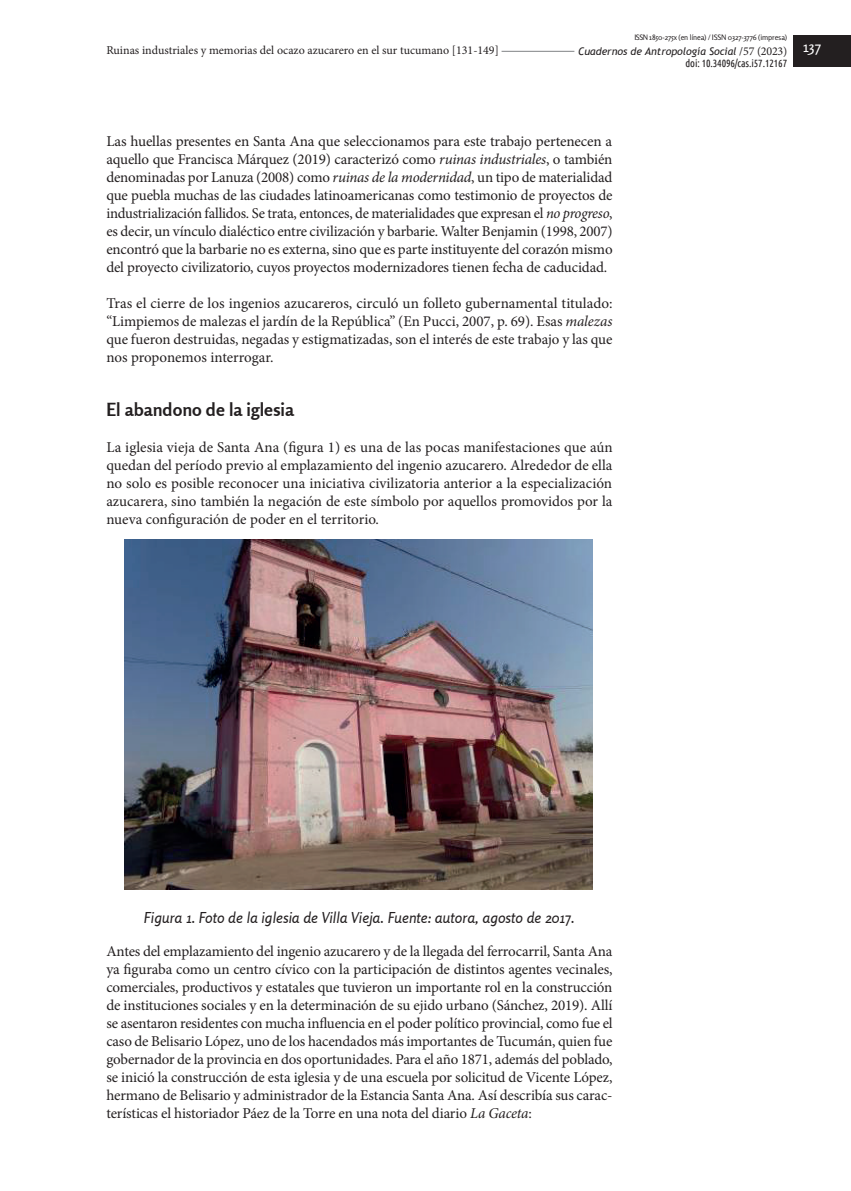
<style>
.page{position:relative;width:851px;height:1191px;background:#fff}
.page>*{position:absolute;margin:0;border:0;box-sizing:border-box;transform-origin:0 0}
.t1{font:700 18px "Rosario";color:#231f20}
.t2{font:15px/18px "Minion Pro";letter-spacing:-.01em;color:#231f20;text-align:justify}
.t3{font:italic 15px "Rosario";color:#231f20}
.t4{font:15px "Rosario";color:#fff}
.t5{font:12px "Minion Pro";color:#231f20}
.t6{font:italic 10.5px "Trebuchet MS";color:#231f20}
.t7{font:10.5px "Ubuntu Condensed";letter-spacing:-.01em;color:#231f20}
.t8{font:7.5px "Rosario";letter-spacing:-.02em;color:#231f20}
.s1{font-family:"Minion Pro";font-style:normal;font-size:12px}
.s2{font-style:italic}
</style>
<div class="page">
<hr style="left:142px;top:51px;width:432px;height:1px;background:#808285">
<div style="left:793px;top:35px;width:57px;height:31px;background:#231f20"></div>
<div style="left:106px;top:43px;width:395px;height:15px;background:#fff"></div>
<img style="left:124px;top:540px;width:468px;height:349px">
<p class="t8" style="left:634px;top:33px;width:154px">ISSN 1850-275x (en línea) / ISSN 0327-3776 (impresa)</p>
<p class="t6" style="left:578px;top:45px;width:210px">Cuadernos de Antropología Social <span class="s1">/57 (2023)</span></p>
<p class="t7" style="left:685px;top:57px;width:103px">doi: 10.34096/cas.i57.12167</p>
<p class="t5" style="left:106px;top:42px;width:394px">Ruinas industriales y memorias del ocazo azucarero en el sur tucumano [131<span class="s2">-</span>149]</p>
<p class="t4" style="left:803px;top:38px;width:19px">137</p>
<p class="t2" style="left:106px;top:132px;width:507px">Las huellas presentes en Santa Ana que seleccionamos para este trabajo pertenecen a aquello que Francisca Márquez (2019) caracterizó como <span class="s2">ruinas industriales</span>, o también denominadas por Lanuza (2008) como <span class="s2">ruinas de la modernidad</span>, un tipo de materialidad que puebla muchas de las ciudades latinoamericanas como testimonio de proyectos de industrialización fallidos. Se trata, entonces, de materialidades que expresan el <span class="s2">no progreso</span>, es decir, un vínculo dialéctico entre civilización y barbarie. Walter Benjamin (1998, 2007) encontró que la barbarie no es externa, sino que es parte instituyente del corazón mismo del proyecto civilizatorio, cuyos proyectos modernizadores tienen fecha de caducidad.</p>
<p class="t2" style="left:106px;top:294px;width:507px">Tras el cierre de los ingenios azucareros, circuló un folleto gubernamental titulado: “Limpiemos de malezas el jardín de la República” (En Pucci, 2007, p. 69). Esas <span class="s2">malezas </span>que fueron destruidas, negadas y estigmatizadas, son el interés de este trabajo y las que nos proponemos interrogar.</p>
<p class="t1" style="left:106px;top:398px;width:189px">El abandono de la iglesia</p>
<p class="t2" style="left:106px;top:438px;width:507px">La iglesia vieja de Santa Ana (figura 1) es una de las pocas manifestaciones que aún quedan del período previo al emplazamiento del ingenio azucarero. Alrededor de ella no solo es posible reconocer una iniciativa civilizatoria anterior a la especialización azucarera, sino también la negación de este símbolo por aquellos promovidos por la nueva configuración de poder en el territorio.</p>
<p class="t3" style="left:144px;top:908px;width:432px">Figura 1. Foto de la iglesia de Villa Vieja. Fuente: autora, agosto de 2017.</p>
<p class="t2" style="left:106px;top:942px;width:507px">Antes del emplazamiento del ingenio azucarero y de la llegada del ferrocarril, Santa Ana ya figuraba como un centro cívico con la participación de distintos agentes vecinales, comerciales, productivos y estatales que tuvieron un importante rol en la construcción de instituciones sociales y en la determinación de su ejido urbano (Sánchez, 2019). Allí se asentaron residentes con mucha influencia en el poder político provincial, como fue el caso de Belisario López, uno de los hacendados más importantes de Tucumán, quien fue gobernador de la provincia en dos oportunidades. Para el año 1871, además del poblado, se inició la construcción de esta iglesia y de una escuela por solicitud de Vicente López, hermano de Belisario y administrador de la Estancia Santa Ana. Así describía sus carac&shy;terísticas el historiador Páez de la Torre en una nota del diario <span class="s2">La Gaceta</span>:</p>
</div>
